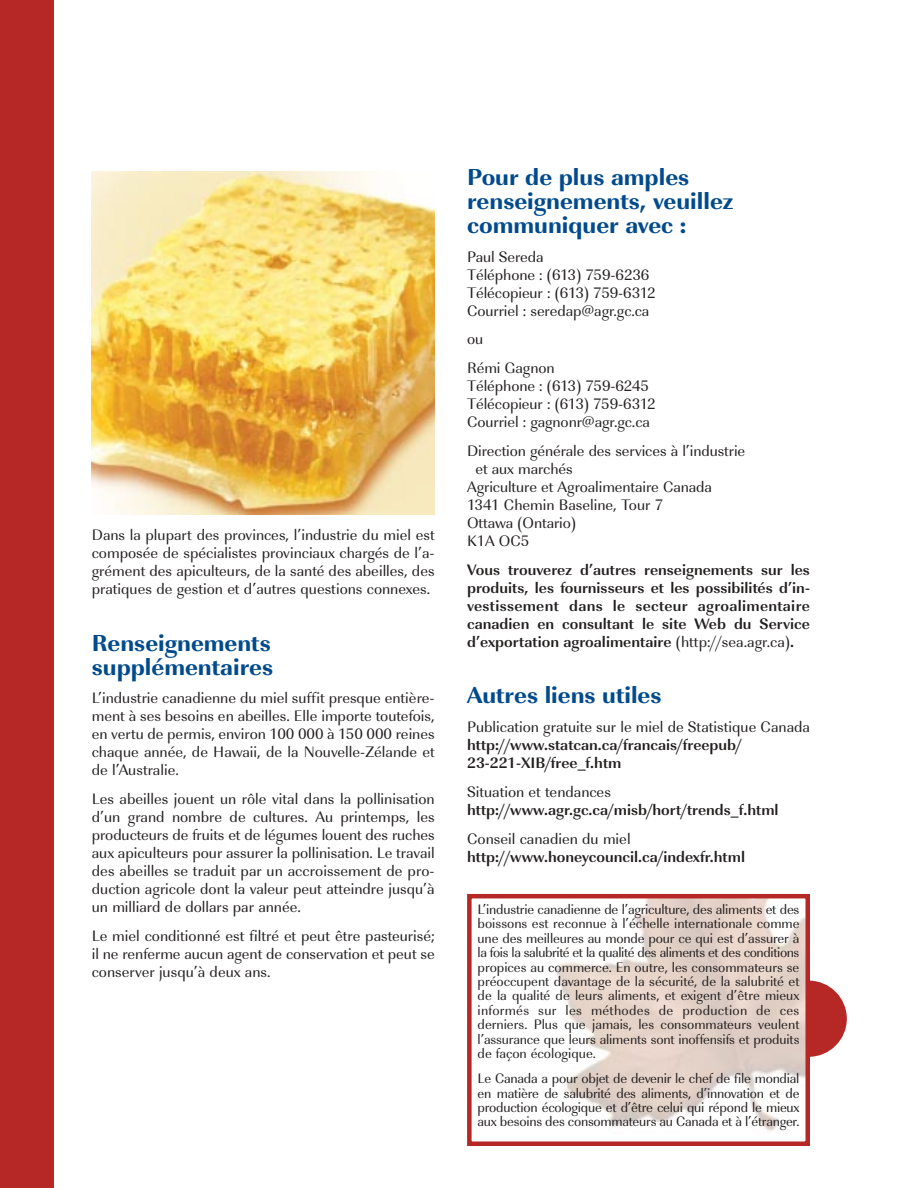
<style>
.page{position:relative;width:918px;height:1188px;background:#fff}
.page>*{position:absolute;margin:0;border:0;box-sizing:border-box;transform-origin:0 0}
.t1{font:700 24px/24px "URW Imperial T Extr";color:#004a8d}
.t2{font:15.75px/18px "URW Imperial T";color:#231f1f;text-align:justify}
.t3{font:700 15.75px/18px "URW Imperial T";color:#231f1f;text-align:justify}
.t4{font:14.25px/14.4px "URW Imperial T";letter-spacing:-.015em;color:#231f1f;text-align:justify}
.s1{font-weight:400}
</style>
<div class="page">
<div style="left:0;top:0;width:54px;height:1188px;background:#b62825"></div>
<img style="left:92px;top:171px;width:343px;height:344px">
<div style="left:771px;top:981px;width:76px;height:76px;background:#b62825;border-radius:50%"></div>
<img style="left:556px;top:899px;width:249px;height:232px">
<div style="left:467px;top:894px;width:343px;height:252px;border:4px solid #b62825"></div>
<p class="t2" style="left:92px;top:528px;width:344px">Dans la plupart des provinces, l’industrie du miel est composée de spécialistes provinciaux chargés de l’a&shy;grément des apiculteurs, de la santé des abeilles, des pratiques de gestion et d’autres questions connexes.</p>
<h1 class="t1" style="left:92px;top:634px;width:183px">Renseignements supplémentaires</h1>
<p class="t2" style="left:92px;top:691px;width:344px">L’industrie canadienne du miel suffit presque entière&shy;ment à ses besoins en abeilles. Elle importe toutefois, en vertu de permis, environ 100 000 à 150 000 reines chaque année, de Hawaii, de la Nouvelle-Zélande et de l’Australie.</p>
<p class="t2" style="left:92px;top:792px;width:344px">Les abeilles jouent un rôle vital dans la pollinisation d’un grand nombre de cultures. Au printemps, les producteurs de fruits et de légumes louent des ruches aux apiculteurs pour assurer la pollinisation. Le travail des abeilles se traduit par un accroissement de pro&shy;duction agricole dont la valeur peut atteindre jusqu’à un milliard de dollars par année.</p>
<p class="t2" style="left:92px;top:929px;width:344px">Le miel conditionné est filtré et peut être pasteurisé; il ne renferme aucun agent de conservation et peut se conserver jusqu’à deux ans.</p>
<h1 class="t1" style="left:467px;top:168px;width:268px">Pour de plus amples renseignements, veuillez communiquer avec :</h1>
<p class="t2" style="left:467px;top:249px;width:190px;text-align:left">Paul Sereda<br>Téléphone : (613) 759-6236<br>Télécopieur : (613) 759-6312<br>Courriel : seredap@agr.gc.ca</p>
<p class="t2" style="left:467px;top:327px;width:89px;line-height:28.8px">ou<br>Rémi Gagnon</p>
<p class="t2" style="left:467px;top:379px;width:190px;text-align:left">Téléphone : (613) 759-6245<br>Télécopieur : (613) 759-6312<br>Courriel : gagnonr@agr.gc.ca</p>
<p class="t2" style="left:467px;top:444px;width:280px">Direction générale des services à l’industrie</p>
<p class="t2" style="left:476px;top:462px;width:99px">et aux marchés</p>
<p class="t2" style="left:467px;top:480px;width:246px">Agriculture et Agroalimentaire Canada</p>
<p class="t2" style="left:467px;top:498px;width:198px">1341 Chemin Baseline, Tour 7</p>
<p class="t2" style="left:467px;top:516px;width:111px">Ottawa (Ontario)</p>
<p class="t2" style="left:467px;top:534px;width:64px">K1A OC5</p>
<p class="t3" style="left:467px;top:563px;width:344px">Vous trouverez d’autres renseignements sur les produits, les fournisseurs et les possibilités d’in&shy;vestissement dans le secteur agroalimentaire canadien en consultant le site Web du Service d’exportation agroalimentaire <span class="s1">(http://sea.agr.ca)</span>.</p>
<h1 class="t1" style="left:467px;top:687px;width:196px">Autres liens utiles</h1>
<p class="t2" style="left:467px;top:720px;width:344px">Publication gratuite sur le miel de Statistique Canada</p>
<p class="t3" style="left:467px;top:738px;width:276px">http://www.statcan.ca/francais/freepub/<br>23-221-XIB/free_f.htm</p>
<p class="t2" style="left:467px;top:785px;width:145px">Situation et tendances</p>
<p class="t3" style="left:467px;top:803px;width:313px">http://www.agr.gc.ca/misb/hort/trends_f.html</p>
<p class="t2" style="left:467px;top:831px;width:165px">Conseil canadien du miel</p>
<p class="t3" style="left:467px;top:850px;width:279px">http://www.honeycouncil.ca/indexfr.html</p>
<p class="t4" style="left:478px;top:904px;width:323px">L’industrie canadienne de l’agriculture, des aliments et des boissons est reconnue à l’échelle internationale comme une des meilleures au monde pour ce qui est d’assurer à la fois la salubrité et la qualité des aliments et des conditions propices au commerce. En outre, les consommateurs se préoccupent davantage de la sécurité, de la salubrité et de la qualité de leurs aliments, et exigent d’être mieux informés sur les méthodes de production de ces derniers. Plus que jamais, les consommateurs veulent l’assurance que leurs aliments sont inoffensifs et produits de façon écologique.</p>
<p class="t4" style="left:478px;top:1073px;width:324px">Le Canada a pour objet de devenir le chef de file mondial en matière de salubrité des aliments, d’innovation et de production écologique et d’être celui qui répond le mieux aux besoins des consommateurs au Canada et à l’étranger.</p>
</div>
